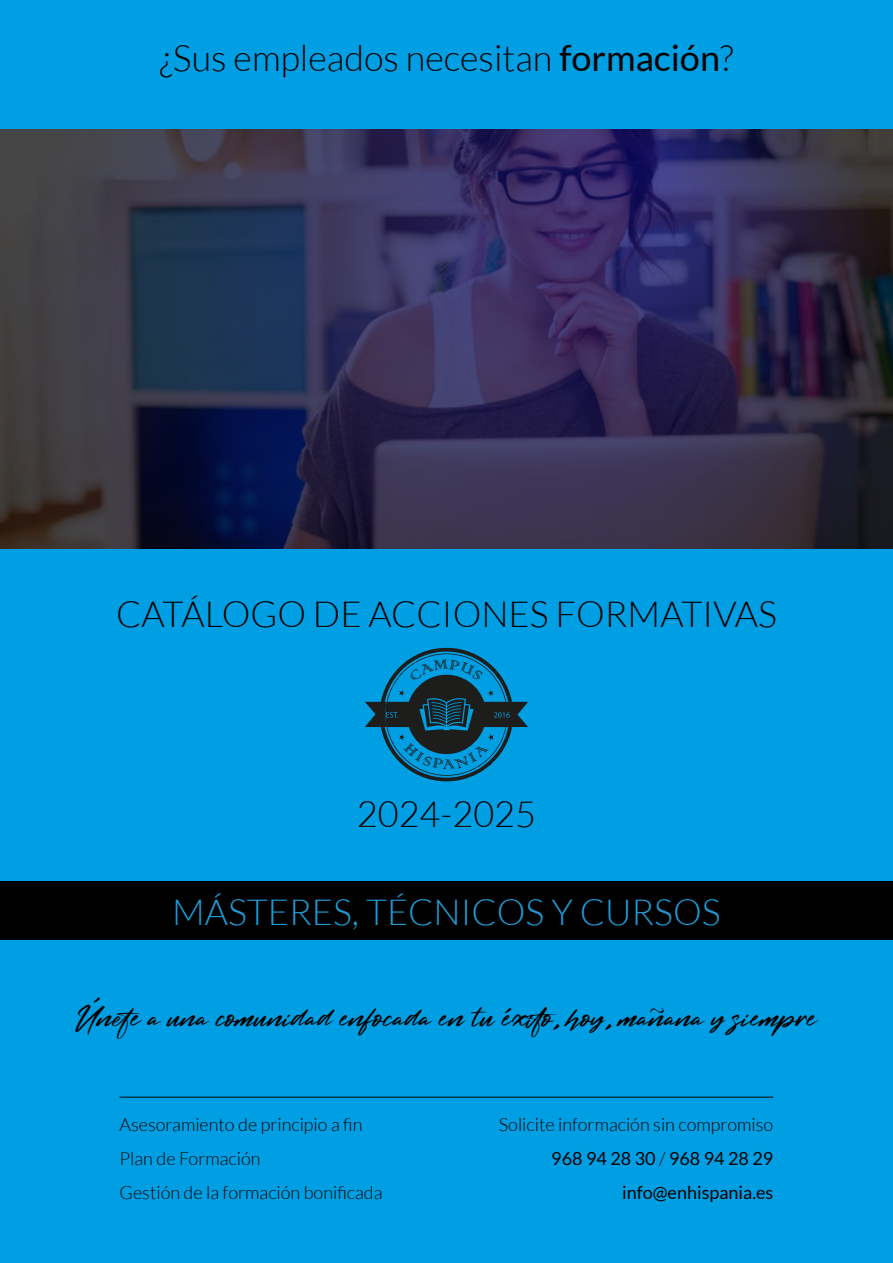
<style>
.page{position:relative;width:893px;height:1263px;background:#fff}
.page>*{position:absolute;margin:0;border:0;box-sizing:border-box;transform-origin:0 0}
.t1{font:300 36px "Lato";color:#000}
.t2{font:300 36px "Lato";color:#1d9dd8}
.t3{font:24px "Beternite Limited";color:#000}
.t4{font:300 18px/34.3px "Lato";color:#000}
.t5{font:18px/34.3px "Lato";color:#000;text-align:right}
.s1{font-weight:400}
.s2{font-weight:300}
</style>
<div class="page">
<div style="left:0;top:0;width:893px;height:130px;background:#009fe3"></div>
<div style="left:0;top:548px;width:893px;height:333px;background:#009fe3"></div>
<div style="left:0;top:940px;width:893px;height:323px;background:#009fe3"></div>
<img style="left:0;top:130px;width:893px;height:418px">
<div style="left:0;top:881px;width:893px;height:59px;background:#000"></div>
<hr style="left:120px;top:1097px;width:653px;height:1px;background:#000">
<svg style="left:365px;top:647px;width:163px;height:135px"></svg>
<h1 class="t1" style="left:160px;top:39px;width:575px">¿Sus empleados necesitan <span class="s1">formación</span>?</h1>
<h1 class="t1" style="left:116px;top:594px;width:662px">CATÁLOGO DE ACCIONES FORMATIVAS</h1>
<h1 class="t1" style="left:357px;top:795px;width:180px">2024-2025</h1>
<h1 class="t2" style="left:172px;top:893px;width:550px">MÁSTERES, TÉCNICOS Y CURSOS</h1>
<h2 class="t3" style="left:75px;top:1007px;width:744px">Únete a una comunidad enfocada en tu éxito, hoy, mañana y siempre</h2>
<p class="t4" style="left:120px;top:1107px;width:264px">Asesoramiento de principio a fin<br>Plan de Formación<br>Gestión de la formación bonificada</p>
<p class="t5" style="left:499px;top:1107px;width:276px"><span class="s2">Solicite información sin compromiso<br></span>968 94 28 30 <span class="s2">/</span> 968 94 28 29 info@enhispania.es</p>
</div>
